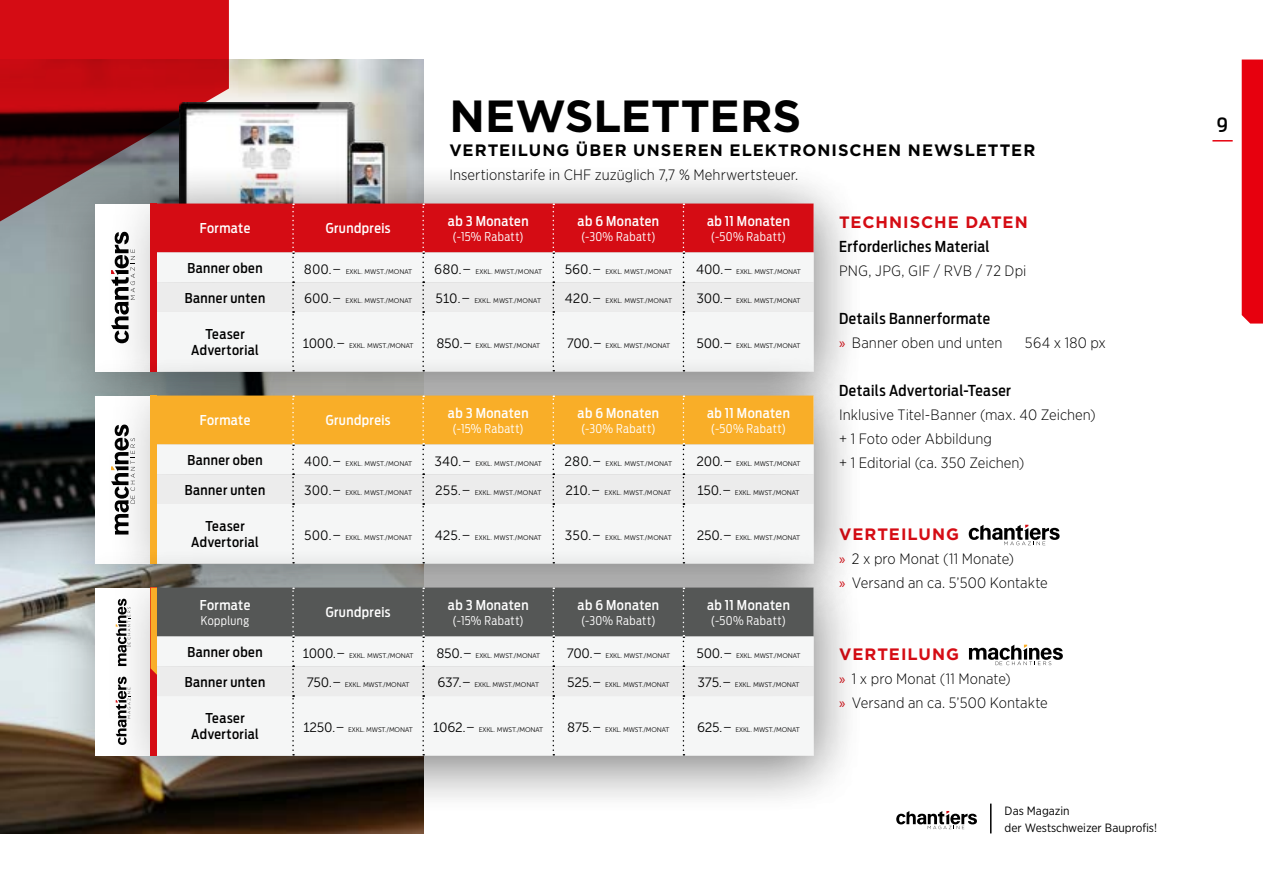
<style>
.page{position:relative;width:1263px;height:893px;background:#fff}
.page>*{position:absolute;margin:0;border:0;box-sizing:border-box;transform-origin:0 0}
.t1{font:700 45px "Gotham";color:#000}
.t2{font:500 19.5px "Antenna Cond";color:#000}
.t3{font:700 16.5px "Gotham";letter-spacing:.06em;color:#000}
.t4{font:700 16.5px "Gotham";letter-spacing:.055em;color:#d50c14}
.t5{font:300 15px/24px "Gotham Narrow";letter-spacing:.005em;color:#000}
.t6{font:500 15px "Antenna Cond";letter-spacing:.03em;color:#000}
.t7{font:500 13.5px "Antenna Cond";letter-spacing:.03em;color:#fff}
.t8{font:500 13.5px/16.2px "Antenna Cond";letter-spacing:.035em;color:#000;text-align:center}
.t9{font:300 12px "Antenna Cond";letter-spacing:.03em;color:#fff}
.t10{font:12px/16.5px "Gotham Narrow";color:#000}
.t11{font:6.75px "Museo Sans 300";letter-spacing:-.02em;color:#000}
.t12{font:6.75px "Museo Sans 300";color:#000}
.s1{font-size:13.5px}
.s2{font-family:"Myriad Pro";font-weight:400;color:#d50c14}
</style>
<div class="page">
<img style="left:0;top:60px;width:424px;height:774px">
<svg style="left:0;top:0;width:229px;height:229px;background:#a31218"></svg>
<img style="left:180px;top:102px;width:208px;height:59px">
<svg style="left:969px;top:645px;width:94px;height:20px"></svg>
<svg style="left:969px;top:525px;width:90px;height:20px"></svg>
<div style="left:44px;top:162px;width:822px;height:270px;background:#000;opacity:.3"></div>
<div style="left:106px;top:161px;width:760px;height:271px;background:#000;opacity:.3"></div>
<svg style="left:157px;top:204px;width:656px;height:149px"></svg>
<div style="left:151px;top:204px;width:6px;height:168px;background:#d50c14"></div>
<svg style="left:111px;top:232px;width:24px;height:111px"></svg>
<div style="left:44px;top:354px;width:822px;height:270px;background:#000;opacity:.3"></div>
<div style="left:106px;top:353px;width:760px;height:271px;background:#000;opacity:.3"></div>
<svg style="left:157px;top:396px;width:656px;height:149px"></svg>
<div style="left:151px;top:396px;width:6px;height:168px;background:#f9ae28"></div>
<svg style="left:111px;top:425px;width:24px;height:109px"></svg>
<div style="left:44px;top:546px;width:822px;height:270px;background:#000;opacity:.3"></div>
<div style="left:106px;top:545px;width:760px;height:271px;background:#000;opacity:.3"></div>
<div style="left:151px;top:588px;width:6px;height:168px;background:#d50c14"></div>
<svg style="left:151px;top:588px;width:662px;height:167px"></svg>
<svg style="left:116px;top:599px;width:14px;height:67px"></svg>
<svg style="left:116px;top:677px;width:14px;height:68px"></svg>
<svg style="left:896px;top:811px;width:81px;height:18px"></svg>
<svg style="left:990px;top:804px;width:1px;height:29px"></svg>
<div style="left:1242px;top:60px;width:21px;height:264px;background:#e7000e"></div>
<hr style="left:1212px;top:140px;width:21px;height:2px;background:#e7000e">
<h1 class="t1" style="left:449px;top:86px;width:353px">NEWSLETTERS</h1>
<h3 class="t3" style="left:449px;top:139px;width:587px">VERTEILUNG ÜBER UNSEREN ELEKTRONISCHEN NEWSLETTER</h3>
<h3 class="t5" style="left:449px;top:162px;width:350px">Insertionstarife in CHF zuzüglich 7,7 % Mehrwertsteuer.</h3>
<h3 class="t7" style="left:200px;top:220px;width:52px">Formate</h3>
<h3 class="t7" style="left:326px;top:220px;width:66px">Grundpreis</h3>
<h3 class="t7" style="left:448px;top:213px;width:82px">ab 3 Monaten</h3>
<h3 class="t9" style="left:453px;top:229px;width:73px">(-15% Rabatt)</h3>
<h3 class="t7" style="left:578px;top:213px;width:83px">ab 6 Monaten</h3>
<h3 class="t9" style="left:581px;top:229px;width:76px">(-30% Rabatt)</h3>
<h3 class="t7" style="left:707px;top:213px;width:84px">ab 11 Monaten</h3>
<h3 class="t9" style="left:711px;top:229px;width:77px">(-50% Rabatt)</h3>
<h3 class="t8" style="left:187px;top:260px;width:77px">Banner oben</h3>
<p class="t12" style="left:304px;top:268px;width:110px"><span class="s1">800.–</span> EXKL. MWST./MONAT</p>
<p class="t12" style="left:434px;top:268px;width:109px"><span class="s1">680.–</span> EXKL. MWST./MONAT</p>
<p class="t12" style="left:565px;top:268px;width:109px"><span class="s1">560.–</span> EXKL. MWST./MONAT</p>
<p class="t11" style="left:696px;top:268px;width:106px"><span class="s1">400.–</span> EXKL. MWST./MONAT</p>
<h3 class="t8" style="left:185px;top:290px;width:82px">Banner unten</h3>
<p class="t12" style="left:304px;top:297px;width:110px"><span class="s1">600.–</span> EXKL. MWST./MONAT</p>
<p class="t12" style="left:435px;top:297px;width:107px"><span class="s1">510.–</span> EXKL. MWST./MONAT</p>
<p class="t12" style="left:565px;top:297px;width:109px"><span class="s1">420.–</span> EXKL. MWST./MONAT</p>
<p class="t11" style="left:696px;top:297px;width:105px"><span class="s1">300.–</span> EXKL. MWST./MONAT</p>
<h3 class="t8" style="left:191px;top:326px;width:69px">Teaser<br>Advertorial</h3>
<p class="t11" style="left:303px;top:342px;width:112px"><span class="s1">1000.–</span> EXKL. MWST./MONAT</p>
<p class="t11" style="left:436px;top:342px;width:105px"><span class="s1">850.–</span> EXKL. MWST./MONAT</p>
<p class="t11" style="left:567px;top:342px;width:105px"><span class="s1">700.–</span> EXKL. MWST./MONAT</p>
<p class="t11" style="left:696px;top:342px;width:105px"><span class="s1">500.–</span> EXKL. MWST./MONAT</p>
<h3 class="t7" style="left:200px;top:412px;width:52px">Formate</h3>
<h3 class="t7" style="left:326px;top:412px;width:66px">Grundpreis</h3>
<h3 class="t7" style="left:448px;top:405px;width:82px">ab 3 Monaten</h3>
<h3 class="t9" style="left:453px;top:421px;width:73px">(-15% Rabatt)</h3>
<h3 class="t7" style="left:578px;top:405px;width:83px">ab 6 Monaten</h3>
<h3 class="t9" style="left:581px;top:421px;width:76px">(-30% Rabatt)</h3>
<h3 class="t7" style="left:707px;top:405px;width:84px">ab 11 Monaten</h3>
<h3 class="t9" style="left:711px;top:421px;width:77px">(-50% Rabatt)</h3>
<h3 class="t8" style="left:187px;top:452px;width:77px">Banner oben</h3>
<p class="t12" style="left:304px;top:460px;width:110px"><span class="s1">400.–</span> EXKL. MWST./MONAT</p>
<p class="t12" style="left:435px;top:460px;width:109px"><span class="s1">340.–</span> EXKL. MWST./MONAT</p>
<p class="t12" style="left:565px;top:460px;width:109px"><span class="s1">280.–</span> EXKL. MWST./MONAT</p>
<p class="t11" style="left:696px;top:460px;width:106px"><span class="s1">200.–</span> EXKL. MWST./MONAT</p>
<h3 class="t8" style="left:185px;top:482px;width:82px">Banner unten</h3>
<p class="t12" style="left:304px;top:489px;width:109px"><span class="s1">300.–</span> EXKL. MWST./MONAT</p>
<p class="t12" style="left:435px;top:489px;width:108px"><span class="s1">255.–</span> EXKL. MWST./MONAT</p>
<p class="t12" style="left:565px;top:489px;width:107px"><span class="s1">210.–</span> EXKL. MWST./MONAT</p>
<p class="t11" style="left:698px;top:489px;width:103px"><span class="s1">150.–</span> EXKL. MWST./MONAT</p>
<h3 class="t8" style="left:191px;top:518px;width:69px">Teaser<br>Advertorial</h3>
<p class="t12" style="left:304px;top:534px;width:109px"><span class="s1">500.–</span> EXKL. MWST./MONAT</p>
<p class="t12" style="left:435px;top:534px;width:108px"><span class="s1">425.–</span> EXKL. MWST./MONAT</p>
<p class="t12" style="left:565px;top:534px;width:108px"><span class="s1">350.–</span> EXKL. MWST./MONAT</p>
<p class="t11" style="left:697px;top:534px;width:105px"><span class="s1">250.–</span> EXKL. MWST./MONAT</p>
<h3 class="t7" style="left:200px;top:597px;width:52px">Formate</h3>
<h3 class="t9" style="left:201px;top:613px;width:50px">Kopplung</h3>
<h3 class="t7" style="left:326px;top:604px;width:66px">Grundpreis</h3>
<h3 class="t7" style="left:448px;top:597px;width:82px">ab 3 Monaten</h3>
<h3 class="t9" style="left:453px;top:613px;width:73px">(-15% Rabatt)</h3>
<h3 class="t7" style="left:578px;top:597px;width:83px">ab 6 Monaten</h3>
<h3 class="t9" style="left:581px;top:613px;width:76px">(-30% Rabatt)</h3>
<h3 class="t7" style="left:707px;top:597px;width:84px">ab 11 Monaten</h3>
<h3 class="t9" style="left:711px;top:613px;width:77px">(-50% Rabatt)</h3>
<h3 class="t8" style="left:187px;top:644px;width:77px">Banner oben</h3>
<p class="t11" style="left:303px;top:652px;width:112px"><span class="s1">1000.–</span> EXKL. MWST./MONAT</p>
<p class="t11" style="left:436px;top:652px;width:105px"><span class="s1">850.–</span> EXKL. MWST./MONAT</p>
<p class="t11" style="left:567px;top:652px;width:105px"><span class="s1">700.–</span> EXKL. MWST./MONAT</p>
<p class="t11" style="left:696px;top:652px;width:105px"><span class="s1">500.–</span> EXKL. MWST./MONAT</p>
<h3 class="t8" style="left:185px;top:674px;width:82px">Banner unten</h3>
<p class="t11" style="left:307px;top:681px;width:104px"><span class="s1">750.–</span> EXKL. MWST./MONAT</p>
<p class="t11" style="left:437px;top:681px;width:103px"><span class="s1">637.–</span> EXKL. MWST./MONAT</p>
<p class="t11" style="left:567px;top:681px;width:104px"><span class="s1">525.–</span> EXKL. MWST./MONAT</p>
<p class="t11" style="left:698px;top:681px;width:103px"><span class="s1">375.–</span> EXKL. MWST./MONAT</p>
<h3 class="t8" style="left:191px;top:710px;width:69px">Teaser<br>Advertorial</h3>
<p class="t11" style="left:304px;top:726px;width:111px"><span class="s1">1250.–</span> EXKL. MWST./MONAT</p>
<p class="t11" style="left:433px;top:726px;width:111px"><span class="s1">1062.–</span> EXKL. MWST./MONAT</p>
<p class="t11" style="left:567px;top:726px;width:104px"><span class="s1">875.–</span> EXKL. MWST./MONAT</p>
<p class="t11" style="left:697px;top:726px;width:104px"><span class="s1">625.–</span> EXKL. MWST./MONAT</p>
<h3 class="t4" style="left:839px;top:211px;width:190px">TECHNISCHE DATEN</h3>
<h3 class="t6" style="left:839px;top:237px;width:152px">Erforderliches Material</h3>
<h3 class="t5" style="left:839px;top:258px;width:189px">PNG, JPG, GIF / RVB / 72 Dpi</h3>
<h3 class="t6" style="left:839px;top:309px;width:153px">Details Bannerformate</h3>
<h3 class="t5" style="left:839px;top:330px;width:165px"><span class="s2">»</span> Banner oben und unten</h3>
<h3 class="t5" style="left:1025px;top:330px;width:83px">564 x 180 px</h3>
<h3 class="t6" style="left:839px;top:381px;width:173px">Details Advertorial-Teaser</h3>
<h3 class="t5" style="left:839px;top:402px;width:258px">Inklusive Titel-Banner (max. 40 Zeichen) + 1 Foto oder Abbildung<br>+ 1 Editorial (ca. 350 Zeichen)</h3>
<h3 class="t4" style="left:839px;top:523px;width:121px">VERTEILUNG</h3>
<h3 class="t5" style="left:839px;top:546px;width:210px"><span class="s2">»</span> 2 x pro Monat (11 Monate)<br><span class="s2">»</span> Versand an ca. 5’500 Kontakte</h3>
<h3 class="t4" style="left:839px;top:643px;width:121px">VERTEILUNG</h3>
<h3 class="t5" style="left:839px;top:666px;width:210px"><span class="s2">»</span> 1 x pro Monat (11 Monate)<br><span class="s2">»</span> Versand an ca. 5’500 Kontakte</h3>
<h3 class="t10" style="left:1005px;top:802px;width:154px">Das Magazin<br>der Westschweizer Bauprofis!</h3>
<h2 class="t2" style="left:1217px;top:113px;width:13px">9</h2>
</div>
